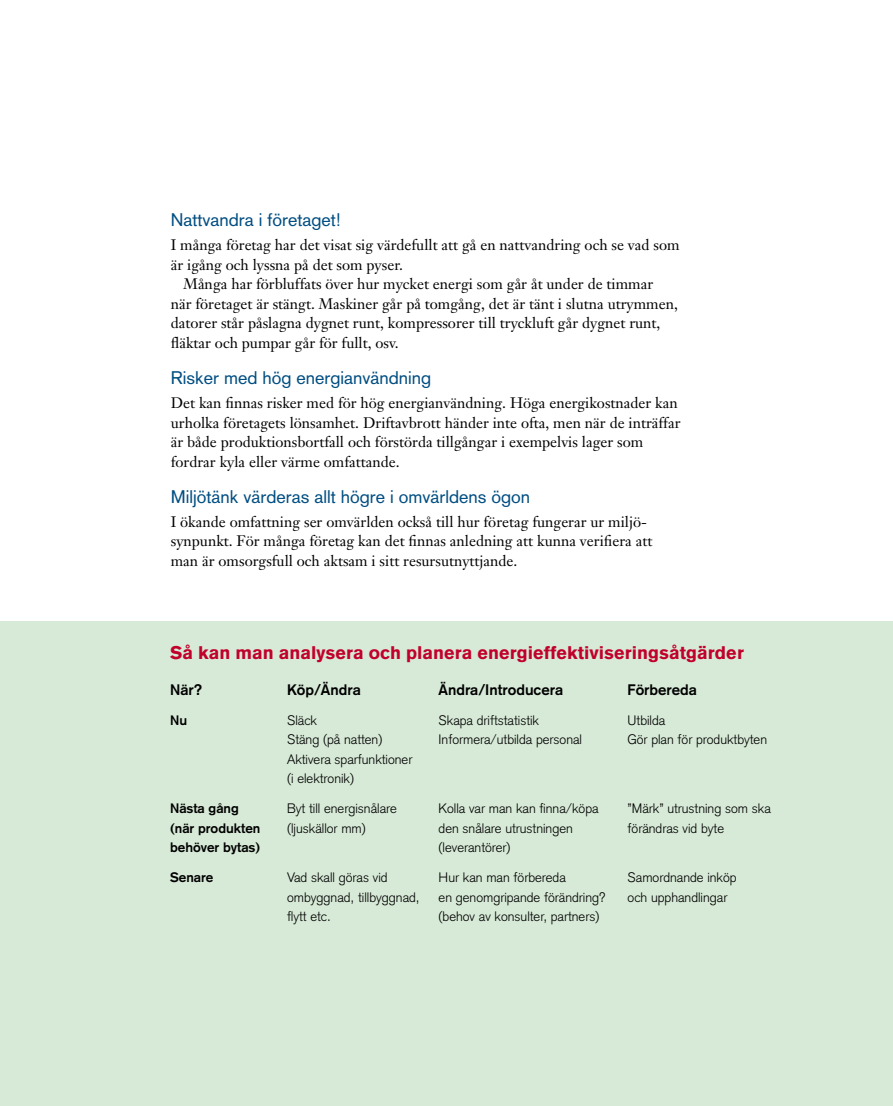
<style>
.page{position:relative;width:893px;height:1106px;background:#fff}
.page>*{position:absolute;margin:0;border:0;box-sizing:border-box;transform-origin:0 0}
.t1{font:18px "Akzidenz Grotesk";color:#004e82}
.t2{font:900 18px "Akzidenz Grotesk";color:#c1002b}
.t3{font:15px/19.5px "Janson Text";color:#000}
.t4{font:700 15px "Akzidenz Grotesk";color:#000}
.t5{font:300 13.5px/19.5px "Akzidenz Grotesk";color:#000}
.t6{font:700 13.5px "Akzidenz Grotesk";color:#000}
</style>
<div class="page">
<div style="left:0;top:621px;width:893px;height:485px;background:#d7ead7"></div>
<p class="t1" style="left:171px;top:209px;width:172px">Nattvandra i företaget!</p>
<p class="t3" style="left:171px;top:235px;width:510px">I många företag har det visat sig värdefullt att gå en nattvandring och se vad som</p>
<p class="t3" style="left:171px;top:255px;width:234px">är igång och lyssna på det som pyser.</p>
<p class="t3" style="left:184px;top:274px;width:471px">Många har förbluffats över hur mycket energi som går åt under de timmar</p>
<p class="t3" style="left:171px;top:294px;width:509px">när företaget är stängt. Maskiner går på tomgång, det är tänt i slutna utrymmen,</p>
<p class="t3" style="left:171px;top:313px;width:491px">datorer står påslagna dygnet runt, kompressorer till tryckluft går dygnet runt,</p>
<p class="t3" style="left:171px;top:333px;width:229px">fläktar och pumpar går för fullt, osv.</p>
<p class="t1" style="left:171px;top:367px;width:262px">Risker med hög energianvändning</p>
<p class="t3" style="left:171px;top:393px;width:511px">Det kan finnas risker med för hög energianvändning. Höga energikostnader kan urholka företagets lönsamhet. Driftavbrott händer inte ofta, men när de inträffar är både produktionsbortfall och förstörda tillgångar i exempelvis lager som fordrar kyla eller värme omfattande.</p>
<p class="t1" style="left:171px;top:486px;width:361px">Miljötänk värderas allt högre i omvärldens ögon</p>
<p class="t3" style="left:171px;top:512px;width:483px">I ökande omfattning ser omvärlden också till hur företag fungerar ur miljö&shy;synpunkt. För många företag kan det finnas anledning att kunna verifiera att man är omsorgsfull och aktsam i sitt resursutnyttjande.</p>
<p class="t2" style="left:170px;top:642px;width:575px">Så kan man analysera och planera energieffektiviseringsåtgärder</p>
<p class="t4" style="left:170px;top:680px;width:34px">När?</p>
<p class="t4" style="left:287px;top:680px;width:75px">Köp/Ändra</p>
<p class="t4" style="left:439px;top:680px;width:126px">Ändra/Introducera</p>
<p class="t4" style="left:628px;top:680px;width:71px">Förbereda</p>
<p class="t6" style="left:170px;top:712px;width:19px">Nu</p>
<p class="t5" style="left:287px;top:710px;width:31px">Släck</p>
<p class="t5" style="left:439px;top:710px;width:102px">Skapa driftstatistik</p>
<p class="t5" style="left:628px;top:710px;width:39px">Utbilda</p>
<p class="t5" style="left:287px;top:730px;width:97px">Stäng (på natten)</p>
<p class="t5" style="left:439px;top:730px;width:145px">Informera/utbilda personal</p>
<p class="t5" style="left:628px;top:730px;width:141px">Gör plan för produktbyten</p>
<p class="t5" style="left:287px;top:749px;width:127px">Aktivera sparfunktioner (i elektronik)</p>
<p class="t6" style="left:170px;top:800px;width:70px">Nästa gång</p>
<p class="t5" style="left:287px;top:799px;width:111px">Byt till energisnålare</p>
<p class="t5" style="left:439px;top:799px;width:161px">Kolla var man kan finna/köpa</p>
<p class="t5" style="left:628px;top:799px;width:145px">”Märk” utrustning som ska</p>
<p class="t6" style="left:170px;top:820px;width:92px">(när produkten</p>
<p class="t5" style="left:287px;top:818px;width:80px">(ljuskällor mm)</p>
<p class="t5" style="left:439px;top:818px;width:136px">den snålare utrustningen</p>
<p class="t5" style="left:628px;top:818px;width:98px">förändras vid byte</p>
<p class="t6" style="left:170px;top:839px;width:92px">behöver bytas)</p>
<p class="t5" style="left:439px;top:838px;width:73px">(leverantörer)</p>
<p class="t6" style="left:170px;top:869px;width:45px">Senare</p>
<p class="t5" style="left:287px;top:868px;width:102px">Vad skall göras vid</p>
<p class="t5" style="left:439px;top:868px;width:129px">Hur kan man förbereda</p>
<p class="t5" style="left:628px;top:868px;width:110px">Samordnande inköp</p>
<p class="t5" style="left:287px;top:887px;width:134px">ombyggnad, tillbyggnad,</p>
<p class="t5" style="left:439px;top:887px;width:169px">en genomgripande förändring?</p>
<p class="t5" style="left:628px;top:887px;width:101px">och upphandlingar</p>
<p class="t5" style="left:287px;top:907px;width:45px">flytt etc.</p>
<p class="t5" style="left:439px;top:907px;width:162px">(behov av konsulter, partners)</p>
</div>
